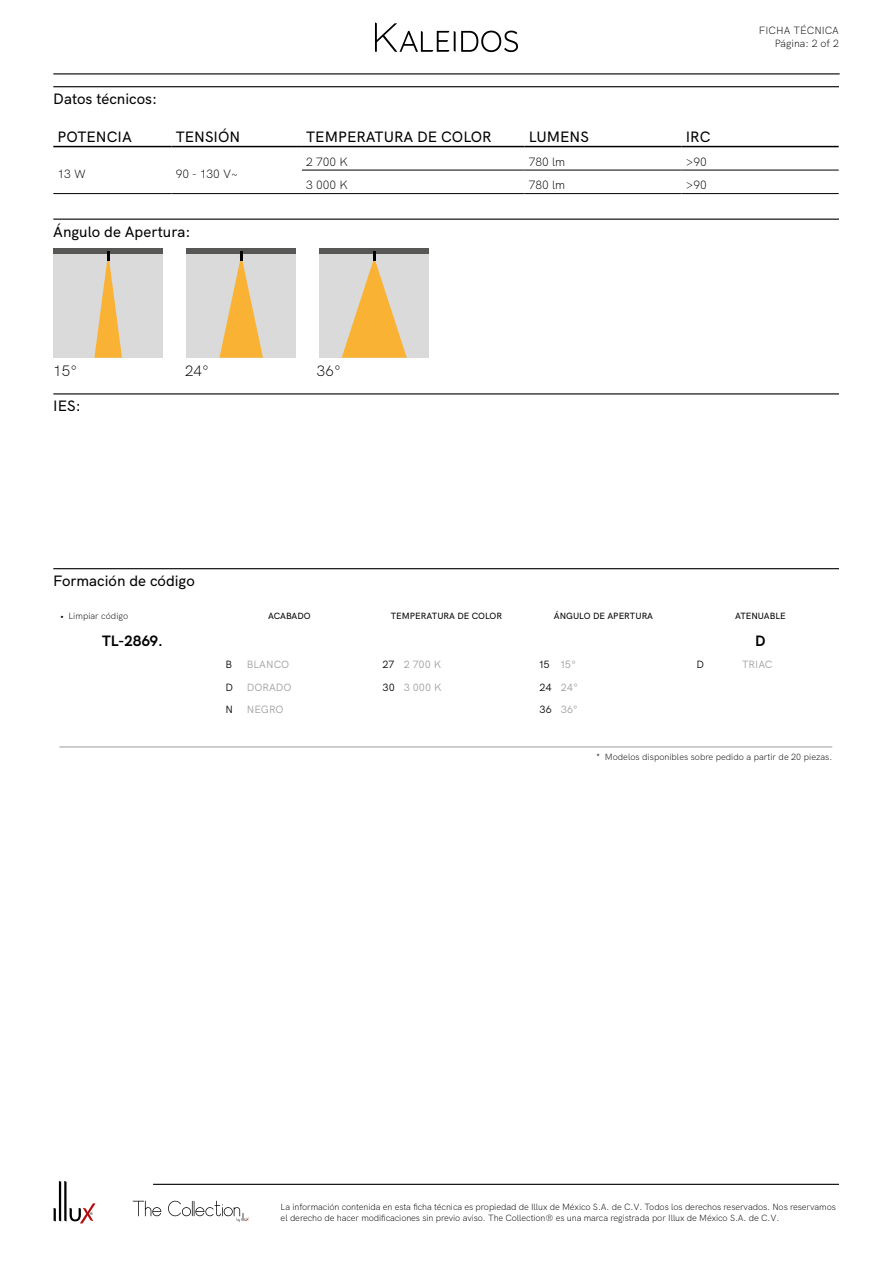
<style>
.page{position:relative;width:893px;height:1263px;background:#fff}
.page>*{position:absolute;margin:0;border:0;box-sizing:border-box;transform-origin:0 0}
.t1{font:500 15px "HK Grotesk";color:#000}
.t2{font:300 15px "HK Grotesk";color:#000}
.t3{font:700 15px "HK Grotesk";color:#000}
.t4{font:300 12px "HK Grotesk";color:#000}
.t5{font:10.5px "HK Grotesk";color:#9d9d9c}
.t6{font:300 10.5px/12.6px "HK Grotesk";color:#000;text-align:right}
.t7{font:10.5px "HK Grotesk";color:#000}
.t8{font:300 9px/10.8px "HK Grotesk";letter-spacing:-.01em;color:#000}
.t9{font:500 9px "HK Grotesk";color:#000}
.s1{color:#000}
</style>
<div class="page">
<hr style="left:153px;top:1184px;width:686px;height:1px;background:#000">
<hr style="left:53px;top:73px;width:787px;height:1px;background:#000">
<svg style="left:375px;top:22px;width:143px;height:30px"></svg>
<svg style="left:54px;top:1181px;width:42px;height:42px"></svg>
<svg style="left:133px;top:1201px;width:28px;height:15px"></svg>
<svg style="left:168px;top:1201px;width:81px;height:21px"></svg>
<hr style="left:53px;top:86px;width:786px;height:1px;background:#000">
<hr style="left:53px;top:219px;width:786px;height:1px;background:#000">
<hr style="left:53px;top:393px;width:786px;height:1px;background:#000">
<hr style="left:53px;top:568px;width:786px;height:1px;background:#000">
<hr style="left:53px;top:146px;width:118px;height:1px;background:#000">
<hr style="left:171px;top:146px;width:131px;height:1px;background:#000">
<hr style="left:302px;top:146px;width:222px;height:1px;background:#000">
<hr style="left:524px;top:146px;width:157px;height:1px;background:#000">
<hr style="left:681px;top:146px;width:158px;height:1px;background:#000">
<hr style="left:302px;top:170px;width:222px;height:1px;background:#000">
<hr style="left:524px;top:170px;width:157px;height:1px;background:#000">
<hr style="left:681px;top:170px;width:158px;height:1px;background:#000">
<hr style="left:53px;top:193px;width:118px;height:1px;background:#000">
<hr style="left:171px;top:193px;width:131px;height:1px;background:#000">
<hr style="left:302px;top:193px;width:222px;height:1px;background:#000">
<hr style="left:524px;top:193px;width:157px;height:1px;background:#000">
<hr style="left:681px;top:193px;width:158px;height:1px;background:#000">
<div style="left:53px;top:248px;width:110px;height:110px;background:#dadada"></div>
<div style="left:53px;top:248px;width:110px;height:5px;background:#575756"></div>
<svg style="left:94px;top:251px;width:28px;height:107px"></svg>
<div style="left:186px;top:248px;width:110px;height:110px;background:#dadada"></div>
<div style="left:186px;top:248px;width:110px;height:5px;background:#575756"></div>
<svg style="left:219px;top:251px;width:44px;height:107px"></svg>
<div style="left:319px;top:248px;width:110px;height:110px;background:#dadada"></div>
<div style="left:319px;top:248px;width:110px;height:5px;background:#575756"></div>
<svg style="left:342px;top:251px;width:65px;height:107px"></svg>
<hr style="left:59px;top:747px;width:773px;height:1px;background:#9d9d9c">
<h1 class="t1" style="left:53px;top:87px;width:105px">Datos técnicos:</h1>
<h1 class="t1" style="left:58px;top:125px;width:76px">POTENCIA</h1>
<h1 class="t1" style="left:176px;top:125px;width:66px">TENSIÓN</h1>
<h1 class="t1" style="left:306px;top:125px;width:187px">TEMPERATURA DE COLOR</h1>
<h1 class="t1" style="left:529px;top:125px;width:62px">LUMENS</h1>
<h1 class="t1" style="left:686px;top:125px;width:26px">IRC</h1>
<h2 class="t4" style="left:58px;top:164px;width:30px">13 W</h2>
<h2 class="t4" style="left:176px;top:164px;width:64px">90 - 130 V~</h2>
<h2 class="t4" style="left:306px;top:152px;width:43px">2 700 K</h2>
<h2 class="t4" style="left:529px;top:152px;width:38px">780 lm</h2>
<h2 class="t4" style="left:686px;top:152px;width:23px">&gt;90</h2>
<h2 class="t4" style="left:306px;top:176px;width:43px">3 000 K</h2>
<h2 class="t4" style="left:529px;top:176px;width:38px">780 lm</h2>
<h2 class="t4" style="left:686px;top:176px;width:23px">&gt;90</h2>
<h1 class="t1" style="left:53px;top:220px;width:139px">Ángulo de Apertura:</h1>
<h1 class="t2" style="left:53px;top:359px;width:26px">15°</h1>
<h1 class="t2" style="left:185px;top:359px;width:26px">24°</h1>
<h1 class="t2" style="left:317px;top:359px;width:26px">36°</h1>
<h1 class="t1" style="left:53px;top:395px;width:29px">IES:</h1>
<p class="t6" style="left:759px;top:23px;width:81px">FICHA TÉCNICA<br>Página: 2 of 2</p>
<h1 class="t1" style="left:53px;top:569px;width:143px">Formación de código</h1>
<p class="t8" style="left:60px;top:609px;width:70px">• Limpiar código</p>
<p class="t9" style="left:268px;top:608px;width:44px">ACABADO</p>
<p class="t9" style="left:391px;top:608px;width:113px">TEMPERATURA DE COLOR</p>
<p class="t9" style="left:554px;top:608px;width:101px">ÁNGULO DE APERTURA</p>
<p class="t9" style="left:735px;top:608px;width:52px">ATENUABLE</p>
<h1 class="t3" style="left:102px;top:629px;width:62px">TL-2869.</h1>
<h1 class="t3" style="left:755px;top:629px;width:12px">D</h1>
<p class="t7" style="left:225px;top:656px;width:8px">B</p>
<p class="t5" style="left:247px;top:656px;width:44px">BLANCO</p>
<p class="t5" style="left:382px;top:656px;width:60px"><span class="s1">27</span> 2 700 K</p>
<p class="t5" style="left:539px;top:656px;width:38px"><span class="s1">15</span> 15°</p>
<p class="t7" style="left:696px;top:656px;width:9px">D</p>
<p class="t5" style="left:742px;top:656px;width:32px">TRIAC</p>
<p class="t7" style="left:225px;top:679px;width:9px">D</p>
<p class="t5" style="left:247px;top:679px;width:46px">DORADO</p>
<p class="t5" style="left:382px;top:679px;width:61px"><span class="s1">30</span> 3 000 K</p>
<p class="t5" style="left:539px;top:679px;width:40px"><span class="s1">24</span> 24°</p>
<p class="t7" style="left:226px;top:701px;width:9px">N</p>
<p class="t5" style="left:247px;top:701px;width:38px">NEGRO</p>
<p class="t5" style="left:539px;top:701px;width:40px"><span class="s1">36</span> 36°</p>
<p class="t8" style="left:596px;top:750px;width:237px">* Modelos disponibles sobre pedido a partir de 20 piezas.</p>
<p class="t8" style="left:281px;top:1200px;width:557px">La información contenida en esta ficha técnica es propiedad de Illux de México S.A. de C.V. Todos los derechos reservados. Nos reservamos el derecho de hacer modificaciones sin previo aviso. The Collection® es una marca registrada por Illux de México S.A. de C.V.</p>
</div>
